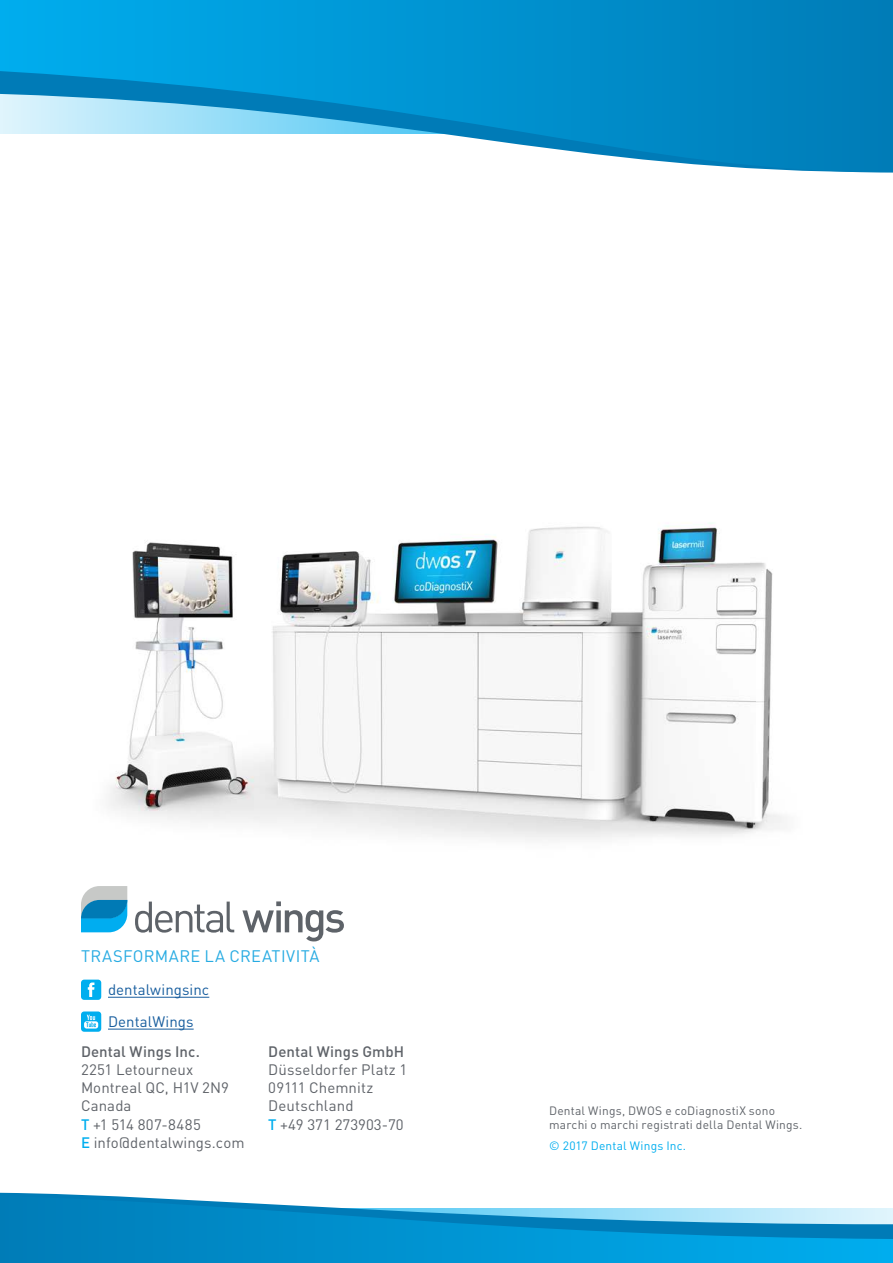
<style>
.page{position:relative;width:893px;height:1263px;background:#fff}
.page>*{position:absolute;margin:0;border:0;box-sizing:border-box;transform-origin:0 0}
.coordinates{font:16.5px "DIN Pro";letter-spacing:.025em;color:#27abe2}
.coordinates-2{font:15px/18px "DIN Pro";letter-spacing:.005em;color:#5f6369}
.coordinates-3{font:15px "DIN Pro";letter-spacing:.005em;color:#175d9e}
.Copyright{font:12px/14.4px "DIN Pro";letter-spacing:.015em;color:#5f6369}
.Copyright-2{font:12px "DIN Pro";letter-spacing:.015em;color:#00aeef}
.s1{font-weight:500}
.s2{font-weight:500;color:#00aeef}
</style>
<div class="page">
<img style="left:81px;top:522px;width:703px;height:420px">
<svg style="left:0;top:1192px;width:107px;height:4px"></svg>
<svg style="left:0;top:1196px;width:893px;height:67px;background:#32a4d5"></svg>
<svg style="left:0;top:0;width:893px;height:172px;background:#32a5d7"></svg>
<hr style="left:108px;top:997px;width:101px;height:1px;background:#175d9e">
<hr style="left:108px;top:1029px;width:86px;height:1px;background:#175d9e">
<svg style="left:81px;top:980px;width:20px;height:20px"></svg>
<svg style="left:81px;top:1011px;width:20px;height:21px"></svg>
<svg style="left:135px;top:901px;width:99px;height:31px"></svg>
<svg style="left:242px;top:901px;width:102px;height:40px"></svg>
<svg style="left:81px;top:886px;width:46px;height:46px;background:#4da9d0"></svg>
<p class="coordinates" style="left:81px;top:944px;width:240px">TRASFORMARE LA CREATIVITÀ</p>
<p class="coordinates-3" style="left:108px;top:979px;width:103px">dentalwingsinc</p>
<p class="coordinates-3" style="left:108px;top:1011px;width:87px">DentalWings</p>
<p class="coordinates-2" style="left:81px;top:1042px;width:150px"><span class="s1">Dental Wings Inc.<br></span>2251 Letourneux<br>Montreal QC, H1V 2N9<br>Canada</p>
<p class="coordinates-2" style="left:268px;top:1042px;width:141px"><span class="s1">Dental Wings GmbH<br></span>Düsseldorfer Platz 1<br>09111 Chemnitz<br>Deutschland</p>
<p class="coordinates-2" style="left:81px;top:1115px;width:165px"><span class="s2">T</span> +1 514 807-8485<br><span class="s2">E</span> info@dentalwings.com</p>
<p class="coordinates-2" style="left:268px;top:1115px;width:137px"><span class="s2">T</span> +49 371 273903-70</p>
<p class="Copyright" style="left:549px;top:1103px;width:255px">Dental Wings, DWOS e coDiagnostiX sono marchi o marchi registrati della Dental Wings.</p>
<p class="Copyright-2" style="left:549px;top:1138px;width:139px">© 2017 Dental Wings Inc.</p>
</div>
